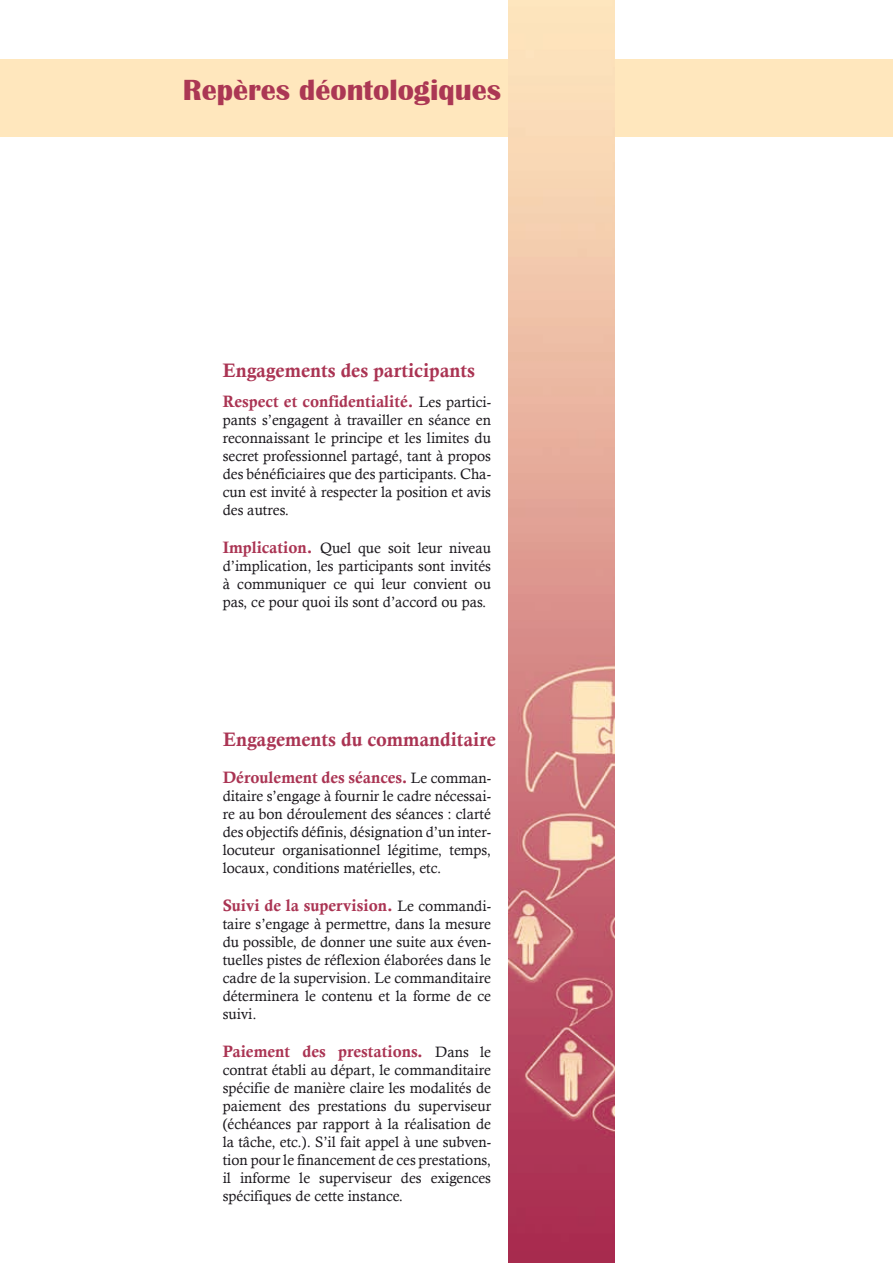
<style>
.page{position:relative;width:893px;height:1263px;background:#fff}
.page>*{position:absolute;margin:0;border:0;box-sizing:border-box;transform-origin:0 0}
.t1{font:700 30px "Britannic";color:#ab3754}
.t2{font:19.5px "Calis MT Bol";color:#aa3453}
.t3{font:16.5px "Calis MT Bol";color:#aa3453}
.t4{font:15px/18px "Calisto";color:#1a171c;text-align:justify}
.s1{font-family:"Calisto";font-size:15px;color:#1a171c}
.s2{font-family:"Calis MT Bol";font-size:16.5px;color:#aa3453}
</style>
<div class="page">
<div style="left:0;top:59px;width:893px;height:78px;background:#ffe7bd"></div>
<img style="left:509px;top:0;width:105px;height:1263px">
<h1 class="t1" style="left:183px;top:73px;width:320px">Repères déontologiques</h1>
<h2 class="t2" style="left:223px;top:359px;width:254px">Engagements des participants</h2>
<p class="t3" style="left:223px;top:392px;width:270px">Respect et confidentialité. <span class="s1">Les partici-</span></p>
<p class="t4" style="left:223px;top:411px;width:270px">pants s’engagent à travailler en séance en reconnaissant le principe et les limites du secret professionnel partagé, tant à propos des bénéficiaires que des participants. Cha&shy;cun est invité à respecter la position et avis des autres.</p>
<p class="t4" style="left:223px;top:539px;width:270px"><span class="s2">Implication.</span> Quel que soit leur niveau d’implication, les participants sont invités à communiquer ce qui leur convient ou pas, ce pour quoi ils sont d’accord ou pas.</p>
<h2 class="t2" style="left:223px;top:728px;width:274px">Engagements du commanditaire</h2>
<p class="t3" style="left:223px;top:768px;width:270px">Déroulement des séances. <span class="s1">Le comman-</span></p>
<p class="t4" style="left:223px;top:787px;width:270px">ditaire s’engage à fournir le cadre nécessai&shy;re au bon déroulement des séances : clarté des objectifs définis, désignation d’un inter&shy;locuteur organisationnel légitime, temps, locaux, conditions matérielles, etc.</p>
<p class="t3" style="left:223px;top:896px;width:270px">Suivi de la supervision. <span class="s1">Le commandi-</span></p>
<p class="t4" style="left:223px;top:914px;width:270px">taire s’engage à permettre, dans la mesure du possible, de donner une suite aux éven&shy;tuelles pistes de réflexion élaborées dans le cadre de la supervision. Le commanditaire déterminera le contenu et la forme de ce suivi.</p>
<p class="t3" style="left:223px;top:1041px;width:270px">Paiement des prestations. <span class="s1">Dans le</span></p>
<p class="t4" style="left:223px;top:1060px;width:270px">contrat établi au départ, le commanditaire spécifie de manière claire les modalités de paiement des prestations du superviseur (échéances par rapport à la réalisation de la tâche, etc.). S’il fait appel à une subven&shy;tion pour le financement de ces prestations, il informe le superviseur des exigences spécifiques de cette instance.</p>
</div>
